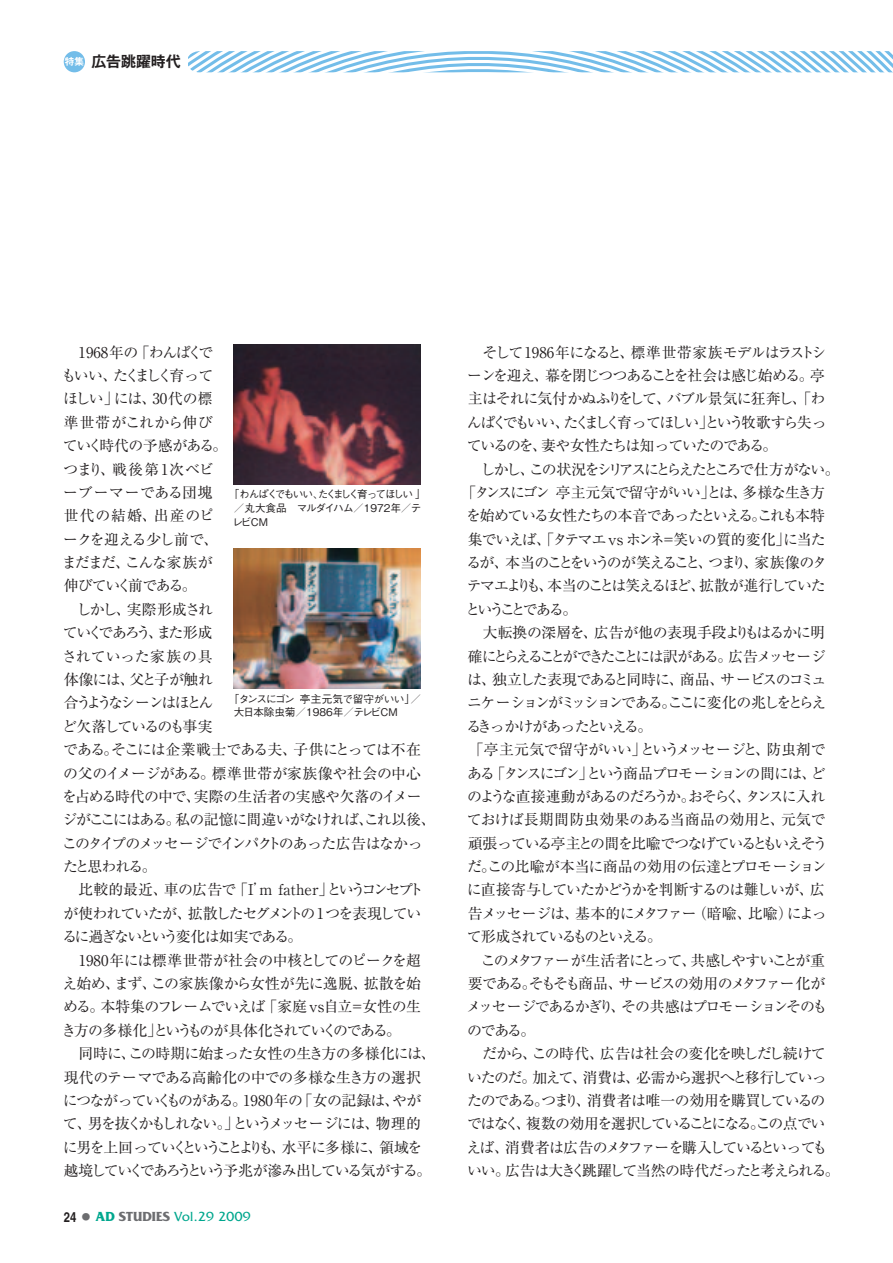
<style>
.page{position:relative;width:893px;height:1263px;background:#fff}
.page>*{position:absolute;margin:0;border:0;box-sizing:border-box;transform-origin:0 0}
.t1{font:14.85px/23.4px "Ryumin Pro Regular 90 pv RKSJ H";letter-spacing:-.08em;color:#231f20}
.t2{font:14.85px "Ryumin Pro Regular 90 pv RKSJ H";letter-spacing:-.1em;color:#231f20}
.t3{font:14.85px "Ryumin Pro Regular 90 pv RKSJ H";letter-spacing:-.14em;color:#231f20}
.t4{font:14.85px "Ryumin Pro Regular 90 pv RKSJ H";letter-spacing:-.04em;color:#231f20}
.t5{font:14.85px "Ryumin Pro Regular 90 pv RKSJ H";letter-spacing:-.11em;color:#231f20}
.t6{font:14.85px "Ryumin Pro Regular 90 pv RKSJ H";letter-spacing:-.13em;color:#231f20}
.t7{font:14.85px "Ryumin Pro Regular 90 pv RKSJ H";letter-spacing:-.185em;color:#231f20}
.t8{font:14.85px "Ryumin Pro Regular 90 pv RKSJ H";letter-spacing:-.155em;color:#231f20}
.t9{font:14.85px "Ryumin Pro Regular 90 pv RKSJ H";letter-spacing:-.15em;color:#231f20}
.t10{font:14.85px "Ryumin Pro Regular 90 pv RKSJ H";letter-spacing:-.125em;color:#231f20}
.t11{font:14.85px "Ryumin Pro Regular 90 pv RKSJ H";letter-spacing:-.115em;color:#231f20}
.t12{font:14.85px "Ryumin Pro Regular 90 pv RKSJ H";letter-spacing:-.055em;color:#231f20}
.t13{font:14.85px "Ryumin Pro Regular 90 pv RKSJ H";letter-spacing:-.03em;color:#231f20}
.t14{font:14.85px "Ryumin Pro Regular 90 pv RKSJ H";letter-spacing:-.025em;color:#231f20}
.t15{font:14.85px "Ryumin Pro Regular 90 pv RKSJ H";letter-spacing:-.02em;color:#231f20}
.t16{font:14.85px "Ryumin Pro Regular 90 pv RKSJ H";letter-spacing:-.005em;color:#231f20}
.t17{font:14.85px "Ryumin Pro Regular 90 pv RKSJ H";letter-spacing:-.195em;color:#231f20}
.t18{font:14.85px "Gothic MB101 Pro De Bold 90 pv RKSJ H";color:#231f20}
.t19{font:13.8px "Friz Quadrata";letter-spacing:.025em;color:#00a78e}
.t20{font:10.65px/13.8px "Gothic BBB Pro Medium 90 pv RKSJ H";letter-spacing:-.115em;color:#231f20}
.t21{font:10.65px/13.8px "Gothic BBB Pro Medium 90 pv RKSJ H";letter-spacing:-.05em;color:#231f20}
.s1{font-size:9.6px;color:#fff}
.s2{font-family:"Helvetica";font-weight:700;font-stretch:condensed;color:#231f20}
.s3{font-family:"Gothic BBB Pro Medium 90 pv RKSJ H";font-size:8.55px;color:#6c6d70}
.s4{font-weight:700}
.s5{font-weight:700;color:#6c6d70}
</style>
<div class="page">
<svg style="left:188px;top:51px;width:705px;height:21px"></svg>
<div style="left:64px;top:51px;width:21px;height:21px;background:#73bde9;border-radius:50%"></div>
<img style="left:234px;top:344px;width:187px;height:141px">
<img style="left:234px;top:549px;width:187px;height:140px">
<p class="t18" style="left:65px;top:56px;width:117px"><span class="s1">特集</span> 広告跳躍時代</p>
<p class="t1" style="left:61px;top:342px;width:376px">　1968年の「わんぱくで<br>もいい、たくましく育って<br>ほしい」には、30代の標<br>準世帯がこれから伸び<br>ていく時代の予感がある。<br>つまり、戦後第1次ベビ<br>ーブーマーである団塊<br>世代の結婚、出産のピ<br>ークを迎える少し前で、<br>まだまだ、こんな家族が<br>伸びていく前である。<br>　しかし、実際形成され<br>ていくであろう、また形成<br>されていった家族の具<br>体像には、父と子が触れ<br>合うようなシーンはほとん<br>ど欠落しているのも事実<br>である。そこには企業戦士である夫、子供にとっては不在の父のイメージがある。標準世帯が家族像や社会の中心を占める時代の中で、実際の生活者の実感や欠落のイメージがここにはある。私の記憶に間違いがなければ、これ以後、このタイプのメッセージでインパクトのあった広告はなかったと思われる。<br>　比較的最近、車の広告で「I’m father」というコンセプトが使われていたが、拡散したセグメントの 1 つを表現しているに過ぎないという変化は如実である。<br>　1980年には標準世帯が社会の中核としてのピークを超え始め、まず、この家族像から女性が先に逸脱、拡散を始める。本特集のフレームでいえば「家庭 vs自立＝女性の生き方の多様化」というものが具体化されていくのである。<br>　同時に、この時期に始まった女性の生き方の多様化には、現代のテーマである高齢化の中での多様な生き方の選択につながっていくものがある。1980年の「女の記録は、やがて、男を抜くかもしれない。」というメッセージには、物理的に男を上回っていくということよりも、水平に多様に、領域を越境していくであろうという予兆が滲み出している気がする。</p>
<p class="t4" style="left:468px;top:346px;width:360px">　そして1986年になると、標準世帯家族モデルはラストシ</p>
<p class="t1" style="left:467px;top:366px;width:359px">ーンを迎え、幕を閉じつつあることを社会は感じ始める。亭</p>
<p class="t12" style="left:468px;top:393px;width:359px">主はそれに気付かぬふりをして、バブル景気に狂奔し、「わ</p>
<p class="t7" style="left:467px;top:417px;width:362px">んぱくでもいい、たくましく育ってほしい」という牧歌すら失っ</p>
<p class="t1" style="left:467px;top:436px;width:312px">ているのを、妻や女性たちは知っていたのである。</p>
<p class="t3" style="left:468px;top:463px;width:374px">　しかし、この状況をシリアスにとらえたところで仕方がない。</p>
<p class="t1" style="left:461px;top:483px;width:365px">「タンスにゴン亭主元気で留守がいい」とは、多様な生き方</p>
<p class="t1" style="left:466px;top:506px;width:360px">を始めている女性たちの本音であったといえる。これも本特</p>
<p class="t1" style="left:468px;top:529px;width:359px">集でいえば、「タテマエ vs ホンネ＝笑いの質的変化」に当た</p>
<p class="t6" style="left:466px;top:557px;width:362px">るが、本当のことをいうのが笑えること、つまり、家族像のタ</p>
<p class="t2" style="left:467px;top:580px;width:360px">テマエよりも、本当のことは笑えるほど、拡散が進行していた</p>
<p class="t17" style="left:465px;top:604px;width:113px">ということである。</p>
<p class="t13" style="left:468px;top:627px;width:359px">　大転換の深層を、広告が他の表現手段よりもはるかに明</p>
<p class="t8" style="left:468px;top:650px;width:360px">確にとらえることができたことには訳がある。広告メッセージ</p>
<p class="t2" style="left:467px;top:674px;width:361px">は、独立した表現であると同時に、商品、サービスのコミュ</p>
<p class="t9" style="left:467px;top:697px;width:361px">ニケーションがミッションである。ここに変化の兆しをとらえ</p>
<p class="t1" style="left:466px;top:716px;width:187px">るきっかけがあったといえる。</p>
<p class="t14" style="left:469px;top:744px;width:358px">「亭主元気で留守がいい」というメッセージと、防虫剤で</p>
<p class="t3" style="left:467px;top:767px;width:360px">ある「タンスにゴン」という商品プロモーションの間には、ど</p>
<p class="t10" style="left:467px;top:791px;width:360px">のような直接連動があるのだろうか。おそらく、タンスに入れ</p>
<p class="t16" style="left:467px;top:814px;width:360px">ておけば長期間防虫効果のある当商品の効用と、元気で</p>
<p class="t2" style="left:468px;top:838px;width:361px">頑張っている亭主との間を比喩でつなげているともいえそう</p>
<p class="t15" style="left:467px;top:861px;width:361px">だ。この比喩が本当に商品の効用の伝達とプロモーション</p>
<p class="t1" style="left:467px;top:880px;width:360px">に直接寄与していたかどうかを判断するのは難しいが、広</p>
<p class="t1" style="left:468px;top:904px;width:361px">告メッセージは、基本的にメタファー（暗喩、比喩）によっ</p>
<p class="t6" style="left:467px;top:931px;width:197px">て形成されているものといえる。</p>
<p class="t5" style="left:468px;top:954px;width:359px">　このメタファーが生活者にとって、共感しやすいことが重</p>
<p class="t1" style="left:468px;top:974px;width:359px">要である。そもそも商品、サービスの効用のメタファー化が</p>
<p class="t5" style="left:466px;top:1001px;width:363px">メッセージであるかぎり、その共感はプロモーションそのも</p>
<p class="t1" style="left:467px;top:1021px;width:70px">のである。</p>
<p class="t4" style="left:468px;top:1048px;width:360px">　だから、この時代、広告は社会の変化を映しだし続けて</p>
<p class="t1" style="left:467px;top:1067px;width:361px">いたのだ。加えて、消費は、必需から選択へと移行していっ</p>
<p class="t1" style="left:467px;top:1091px;width:360px">たのである。つまり、消費者は唯一の効用を購買しているの</p>
<p class="t11" style="left:467px;top:1118px;width:360px">ではなく、複数の効用を選択していることになる。この点でい</p>
<p class="t1" style="left:466px;top:1137px;width:362px">えば、消費者は広告のメタファーを購入しているといっても</p>
<p class="t1" style="left:467px;top:1161px;width:374px">いい。広告は大きく跳躍して当然の時代だったと考えられる。</p>
<p class="t20" style="left:232px;top:489px;width:195px;text-indent:-3px">「わんぱくでもいい、たくましく育ってほしい」／丸大食品　マルダイハム／1972年／テレビCM</p>
<p class="t21" style="left:234px;top:693px;width:189px;text-indent:-5px">「タンスにゴン亭主元気で留守がいい」／大日本除虫菊／1986年／テレビCM</p>
<p class="t19" style="left:64px;top:1212px;width:188px"><span class="s2">24</span> <span class="s3">●</span> <span class="s4">AD</span> <span class="s5">STUDIES</span> Vol.29 2009</p>
</div>
